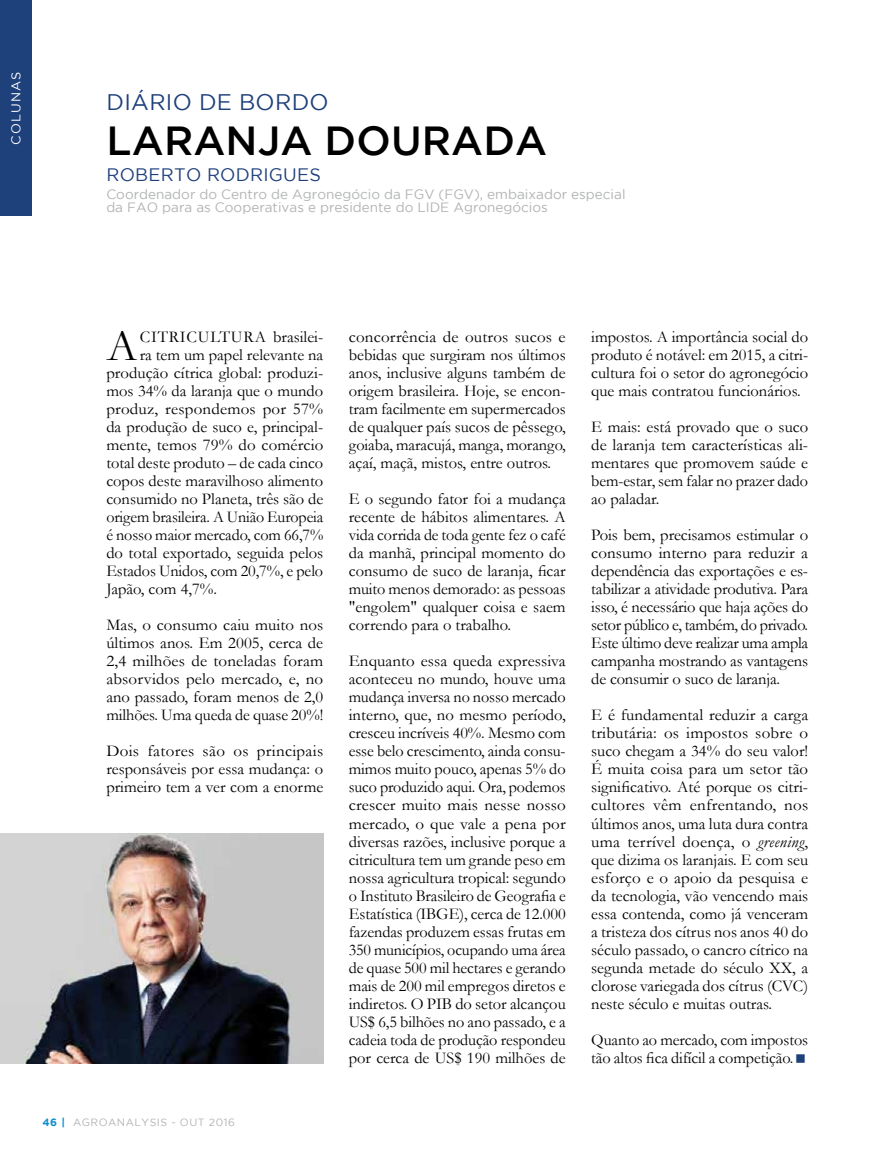
<style>
.page{position:relative;width:872px;height:1170px;background:#fff}
.page>*{position:absolute;margin:0;border:0;box-sizing:border-box;transform-origin:0 0}
.t1{font:45.3px "Garamond";color:#000}
.t2{font:500 40.5px "Gotham";letter-spacing:.005em;color:#000}
.t3{font:22.5px "Gotham";letter-spacing:.015em;color:#1e407b}
.t4{font:18px "Gotham";letter-spacing:.015em;color:#1e407b}
.t5{font:16.5px/18px "Garamond";color:#000;text-align:justify}
.t6{font:16.5px "Garamond";letter-spacing:.05em;color:#000}
.t7{font:13.5px/13.5px "Gotham";color:#b1b3b4}
.t8{font:12.75px "Gotham";letter-spacing:.095em;color:#fff}
.t9{font:10.5px "Gotham";letter-spacing:.05em;color:#b1b3b4}
.s1{font-weight:700;color:#0e8ece}
.s2{font-style:italic}
</style>
<div class="page">
<div style="left:0;top:0;width:32px;height:216px;background:#1e407b"></div>
<img style="left:0;top:833px;width:323px;height:230px">
<p class="t8" style="left:9px;top:145px;width:75px;rotate:-90deg">COLUNAS</p>
<h3 class="t3" style="left:106px;top:90px;width:224px">DIÁRIO DE BORDO</h3>
<h2 class="t2" style="left:107px;top:118px;width:442px">LARANJA DOURADA</h2>
<p class="t4" style="left:106px;top:165px;width:216px">ROBERTO RODRIGUES</p>
<p class="t7" style="left:106px;top:187px;width:521px">Coordenador do Centro de Agronegócio da FGV (FGV), embaixador especial da FAO para as Cooperativas e presidente do LIDE Agronegócios</p>
<h1 class="t1" style="left:107px;top:319px;width:32px">A</h1>
<p class="t6" style="left:140px;top:327px;width:185px">CITRICULTURA brasilei-</p>
<p class="t5" style="left:140px;top:346px;width:185px">ra tem um papel relevante na</p>
<p class="t5" style="left:106px;top:364px;width:218px">produção cítrica global: produzi-</p>
<p class="t5" style="left:106px;top:382px;width:218px">mos 34% da laranja que o mundo</p>
<p class="t5" style="left:106px;top:400px;width:218px">produz, respondemos por 57%</p>
<p class="t5" style="left:106px;top:418px;width:218px">da produção de suco e, principal-</p>
<p class="t5" style="left:106px;top:436px;width:218px">mente, temos 79% do comércio</p>
<p class="t5" style="left:106px;top:454px;width:218px">total deste produto – de cada cinco</p>
<p class="t5" style="left:106px;top:472px;width:218px">copos deste maravilhoso alimento</p>
<p class="t5" style="left:106px;top:490px;width:218px">consumido no Planeta, três são de</p>
<p class="t5" style="left:106px;top:508px;width:218px">origem brasileira. A União Europeia</p>
<p class="t5" style="left:106px;top:526px;width:218px">é nosso maior mercado, com 66,7%</p>
<p class="t5" style="left:106px;top:544px;width:218px">do total exportado, seguida pelos</p>
<p class="t5" style="left:106px;top:562px;width:218px">Estados Unidos, com 20,7%, e pelo</p>
<p class="t5" style="left:106px;top:580px;width:112px">Japão, com 4,7%.</p>
<p class="t5" style="left:106px;top:616px;width:218px">Mas, o consumo caiu muito nos últimos anos. Em 2005, cerca de 2,4 milhões de toneladas foram absorvidos pelo mercado, e, no ano passado, foram menos de 2,0 milhões. Uma queda de quase 20%!</p>
<p class="t5" style="left:106px;top:742px;width:218px">Dois fatores são os principais responsáveis por essa mudança: o primeiro tem a ver com a enorme</p>
<p class="t9" style="left:43px;top:1116px;width:194px"><span class="s1">46 |</span> AGROANALYSIS - OUT 2016</p>
<p class="t5" style="left:349px;top:328px;width:218px">concorrência de outros sucos e bebidas que surgiram nos últimos anos, inclusive alguns também de origem brasileira. Hoje, se encon&shy;tram facilmente em supermercados de qualquer país sucos de pêssego, goiaba, maracujá, manga, morango, açaí, maçã, mistos, entre outros.</p>
<p class="t5" style="left:349px;top:490px;width:218px">E o segundo fator foi a mudança recente de hábitos alimentares. A vida corrida de toda gente fez o café da manhã, principal momento do consumo de suco de laranja, ficar muito menos demorado: as pessoas "engolem" qualquer coisa e saem correndo para o trabalho.</p>
<p class="t5" style="left:349px;top:652px;width:218px">Enquanto essa queda expressiva aconteceu no mundo, houve uma mudança inversa no nosso mercado interno, que, no mesmo período, cresceu incríveis 40%. Mesmo com esse belo crescimento, ainda consu&shy;mimos muito pouco, apenas 5% do suco produzido aqui. Ora, podemos crescer muito mais nesse nosso mercado, o que vale a pena por diversas razões, inclusive porque a citricultura tem um grande peso em nossa agricultura tropical: segundo o Instituto Brasileiro de Geografia e Estatística (IBGE), cerca de 12.000 fazendas produzem essas frutas em 350 municípios, ocupando uma área de quase 500 mil hectares e gerando mais de 200 mil empregos diretos e indiretos. O PIB do setor alcançou US$ 6,5 bilhões no ano passado, e a cadeia toda de produção respondeu por cerca de US$ 190 milhões de</p>
<p class="t5" style="left:591px;top:328px;width:218px">impostos. A importância social do produto é notável: em 2015, a citri&shy;cultura foi o setor do agronegócio que mais contratou funcionários.</p>
<p class="t5" style="left:591px;top:418px;width:218px">E mais: está provado que o suco de laranja tem características ali&shy;mentares que promovem saúde e bem-estar, sem falar no prazer dado ao paladar.</p>
<p class="t5" style="left:591px;top:526px;width:218px">Pois bem, precisamos estimular o consumo interno para reduzir a dependência das exportações e es&shy;tabilizar a atividade produtiva. Para isso, é necessário que haja ações do setor público e, também, do privado.<br>Este último deve realizar uma ampla campanha mostrando as vantagens de consumir o suco de laranja.</p>
<p class="t5" style="left:591px;top:706px;width:218px">E é fundamental reduzir a carga tributária: os impostos sobre o suco chegam a 34% do seu valor!<br>É muita coisa para um setor tão significativo. Até porque os citri&shy;cultores vêm enfrentando, nos últimos anos, uma luta dura contra uma terrível doença, o <span class="s2">greening</span>, que dizima os laranjais. E com seu esforço e o apoio da pesquisa e da tecnologia, vão vencendo mais essa contenda, como já venceram a tristeza dos cítrus nos anos 40 do século passado, o cancro cítrico na segunda metade do século XX, a clorose variegada dos cítrus (CVC) neste século e muitas outras.</p>
<p class="t5" style="left:591px;top:1030px;width:218px">Quanto ao mercado, com impostos tão altos fica difícil a competição.</p>
</div>
